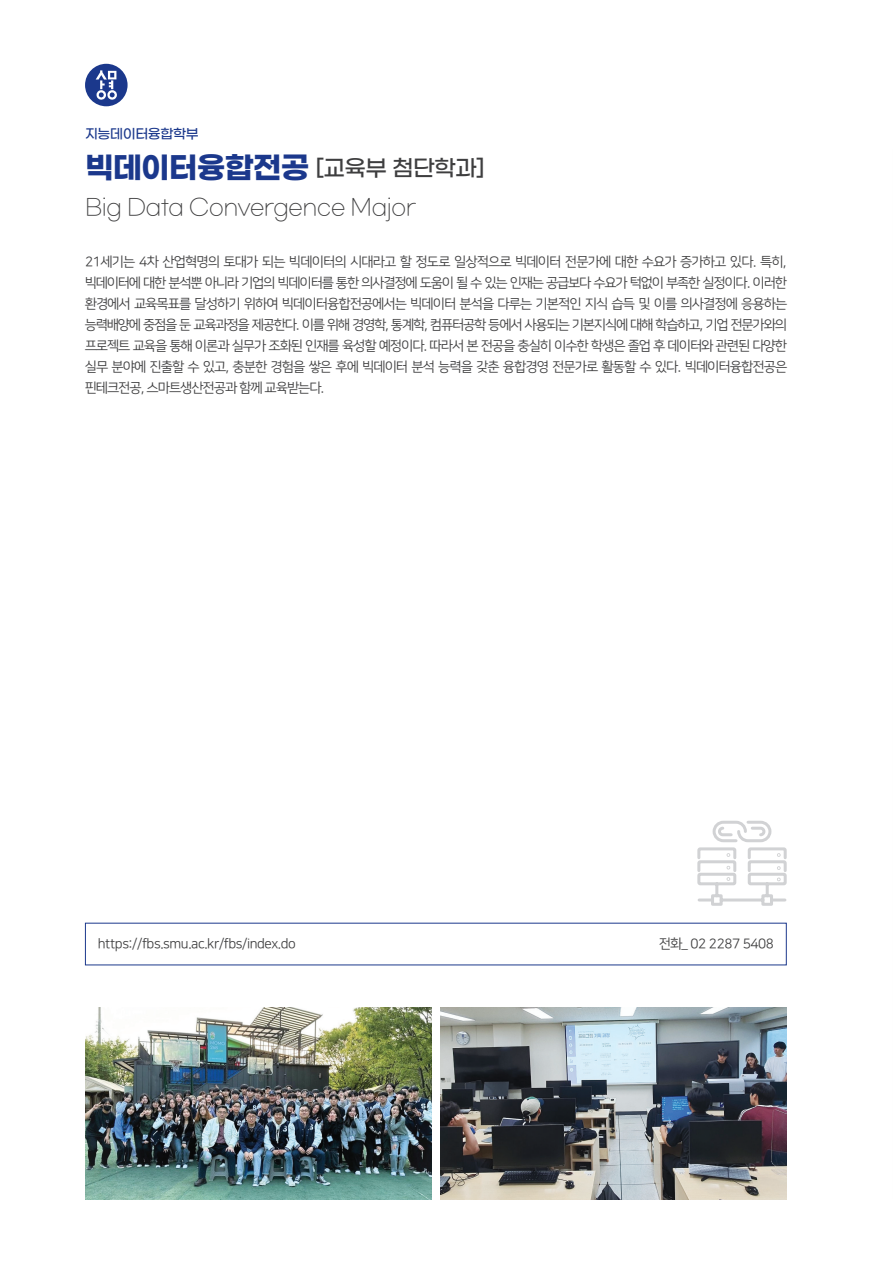
<style>
.page{position:relative;width:893px;height:1263px;background:#fff}
.page>*{position:absolute;margin:0;border:0;box-sizing:border-box;transform-origin:0 0}
.t1{font:300 22.5px "Gmarket Sans";letter-spacing:-.03em;color:#3e3e3f}
.t2{font:500 22.5px "Gmarket Sans";letter-spacing:-.03em;color:#3e3e3f}
.t3{font:13.5px/21px "Nanum Square OTF ac R";letter-spacing:-.03em;color:#3e3e3f;text-align:justify}
.t4{font:500 13.5px "Gmarket Sans";letter-spacing:-.03em;color:#1b388c}
.s1{font-weight:700;font-size:30px;color:#1b388c}
</style>
<div class="page">
<div style="left:85px;top:64px;width:43px;height:42px;background:#1b388c;border-radius:50%"></div>
<svg style="left:96px;top:70px;width:21px;height:30px"></svg>
<svg style="left:697px;top:820px;width:90px;height:86px"></svg>
<img style="left:85px;top:1008px;width:347px;height:191px">
<img style="left:440px;top:1008px;width:347px;height:191px">
<p class="t4" style="left:85px;top:127px;width:115px">지능데이터융합학부</p>
<p class="t2" style="left:85px;top:156px;width:400px"><span class="s1">빅데이터융합전공</span> [교육부 첨단학과]</p>
<p class="t1" style="left:85px;top:195px;width:333px">Big Data Convergence Major</p>
<p class="t3" style="left:85px;top:251px;width:703px">21세기는 4차 산업혁명의 토대가 되는 빅데이터의 시대라고 할 정도로 일상적으로 빅데이터 전문가에 대한 수요가 증가하고 있다. 특히, 빅데이터에 대한 분석뿐 아니라 기업의 빅데이터를 통한 의사결정에 도움이 될 수 있는 인재는 공급보다 수요가 턱없이 부족한 실정이다. 이러한 환경에서 교육목표를 달성하기 위하여 빅데이터융합전공에서는 빅데이터 분석을 다루는 기본적인 지식 습득 및 이를 의사결정에 응용하는 능력배양에 중점을 둔 교육과정을 제공한다. 이를 위해 경영학, 통계학, 컴퓨터공학 등에서 사용되는 기본지식에 대해 학습하고, 기업 전문가와의 프로젝트 교육을 통해 이론과 실무가 조화된 인재를 육성할 예정이다. 따라서 본 전공을 충실히 이수한 학생은 졸업 후 데이터와 관련된 다양한 실무 분야에 진출할 수 있고, 충분한 경험을 쌓은 후에 빅데이터 분석 능력을 갖춘 융합경영 전문가로 활동할 수 있다. 빅데이터융합전공은 핀테크전공, 스마트생산전공과 함께 교육받는다.</p>
<p class="t3" style="left:98px;top:934px;width:200px">https://fbs.smu.ac.kr/fbs/index.do</p>
<p class="t3" style="left:659px;top:934px;width:116px">전화_ 02 2287 5408</p>
</div>
